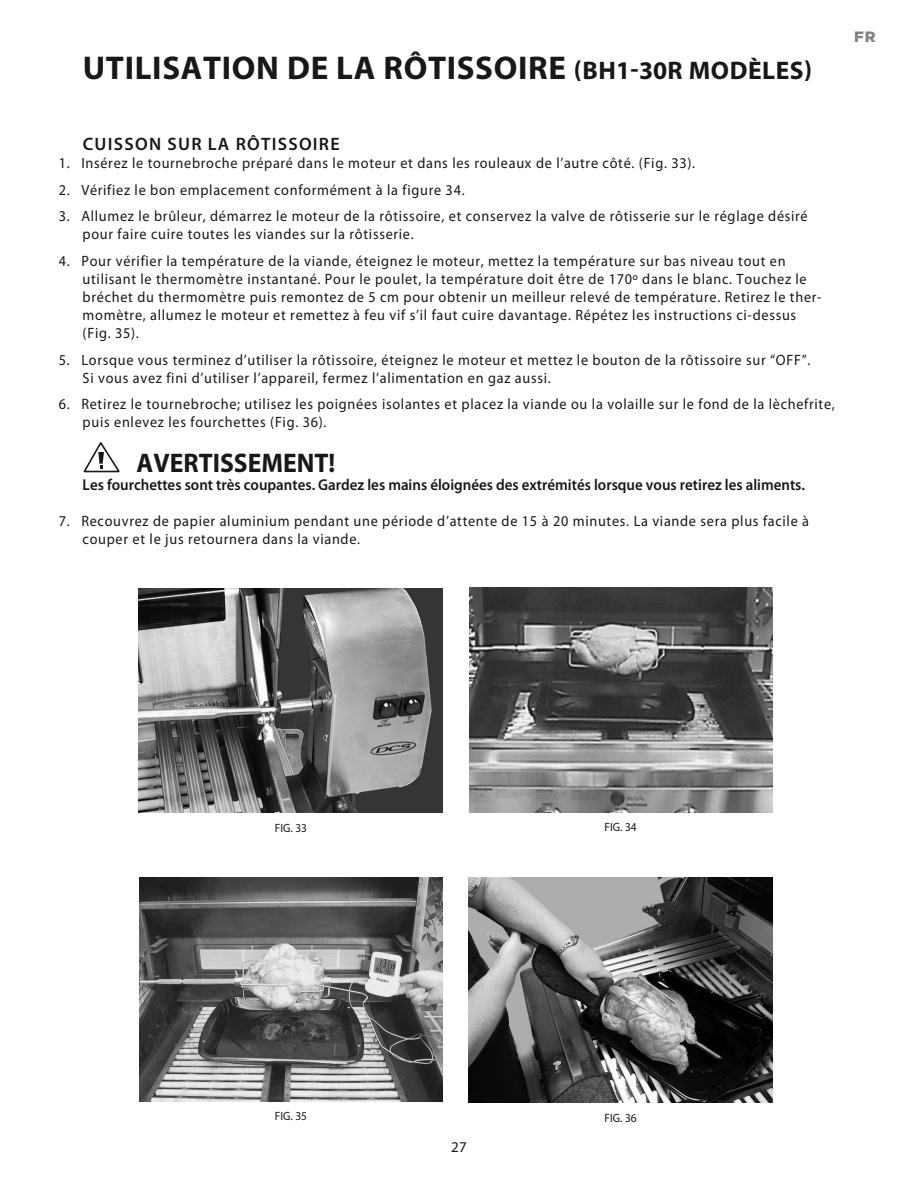
<style>
.page{position:relative;width:918px;height:1188px;background:#fff}
.page>*{position:absolute;margin:0;border:0;box-sizing:border-box;transform-origin:0 0}
.t1{font:700 33px "Myriad Pro";letter-spacing:.02em;color:#181818}
.t2{font:700 27px "Myriad Pro";color:#181818;scale:.95 1}
.t3{font:600 18px "Myriad Pro";letter-spacing:.07em;color:#181818}
.t4{font:600 15.75px "Myriad Pro";color:#181818;scale:.95 1}
.t5{font:15px/18px "Myriad Pro";letter-spacing:.05em;color:#181818;scale:.95 1}
.t6{font:15px "Myriad Pro";letter-spacing:.05em;color:#181818}
.t7{font:900 15px "Gotham";color:#838383}
.t8{font:12px "Myriad Pro";color:#181818;scale:.95 1}
.s1{font-size:25.5px}
</style>
<div class="page">
<img style="left:139px;top:589px;width:304px;height:224px">
<img style="left:139px;top:877px;width:304px;height:224px">
<img style="left:469px;top:877px;width:304px;height:225px">
<img style="left:469px;top:588px;width:304px;height:224px">
<svg style="left:83px;top:442px;width:37px;height:31px"></svg>
<h1 class="t1" style="left:83px;top:46px;width:731px">UTILISATION DE LA RÔTISSOIRE <span class="s1">(BH1-30R MODÈLES)</span></h1>
<p class="t7" style="left:854px;top:26px;width:23px">FR</p>
<p class="t3" style="left:83px;top:133px;width:258px">CUISSON SUR LA RÔTISSOIRE</p>
<p class="t5" style="left:59px;top:154px;width:671px">1. Insérez le tournebroche préparé dans le moteur et dans les rouleaux de l’autre côté. (Fig. 33).</p>
<p class="t5" style="left:59px;top:180px;width:429px">2. Vérifiez le bon emplacement conformément à la figure 34.</p>
<p class="t5" style="left:83px;top:207px;width:765px;text-indent:-24px">3. Allumez le brûleur, démarrez le moteur de la rôtissoire, et conservez la valve de rôtisserie sur le réglage désiré pour faire cuire toutes les viandes sur la rôtisserie.</p>
<p class="t5" style="left:83px;top:252px;width:779px;text-indent:-24px">4. Pour vérifier la température de la viande, éteignez le moteur, mettez la température sur bas niveau tout en utilisant le thermomètre instantané. Pour le poulet, la température doit être de 170º dans le blanc. Touchez le bréchet du thermomètre puis remontez de 5 cm pour obtenir un meilleur relevé de température. Retirez le ther&shy;momètre, allumez le moteur et remettez à feu vif s’il faut cuire davantage. Répétez les instructions ci-dessus (Fig. 35).</p>
<p class="t5" style="left:83px;top:350px;width:768px;text-indent:-24px">5. Lorsque vous terminez d’utiliser la rôtissoire, éteignez le moteur et mettez le bouton de la rôtissoire sur “OFF”.<br>Si vous avez fini d’utiliser l’appareil, fermez l’alimentation en gaz aussi.</p>
<p class="t5" style="left:83px;top:395px;width:793px;text-indent:-24px">6. Retirez le tournebroche; utilisez les poignées isolantes et placez la viande ou la volaille sur le fond de la lèchefrite, puis enlevez les fourchettes (Fig. 36).</p>
<h2 class="t2" style="left:137px;top:445px;width:211px">AVERTISSEMENT!</h2>
<p class="t4" style="left:83px;top:475px;width:762px">Les fourchettes sont très coupantes. Gardez les mains éloignées des extrémités lorsque vous retirez les aliments.</p>
<p class="t5" style="left:83px;top:512px;width:766px;text-indent:-24px">7. Recouvrez de papier aluminium pendant une période d’attente de 15 à 20 minutes. La viande sera plus facile à couper et le jus retournera dans la viande.</p>
<p class="t8" style="left:275px;top:821px;width:36px">FIG. 33</p>
<p class="t8" style="left:604px;top:820px;width:36px">FIG. 34</p>
<p class="t8" style="left:275px;top:1109px;width:36px">FIG. 35</p>
<p class="t8" style="left:604px;top:1110px;width:36px">FIG. 36</p>
<p class="t6" style="left:451px;top:1138px;width:17px">27</p>
</div>
